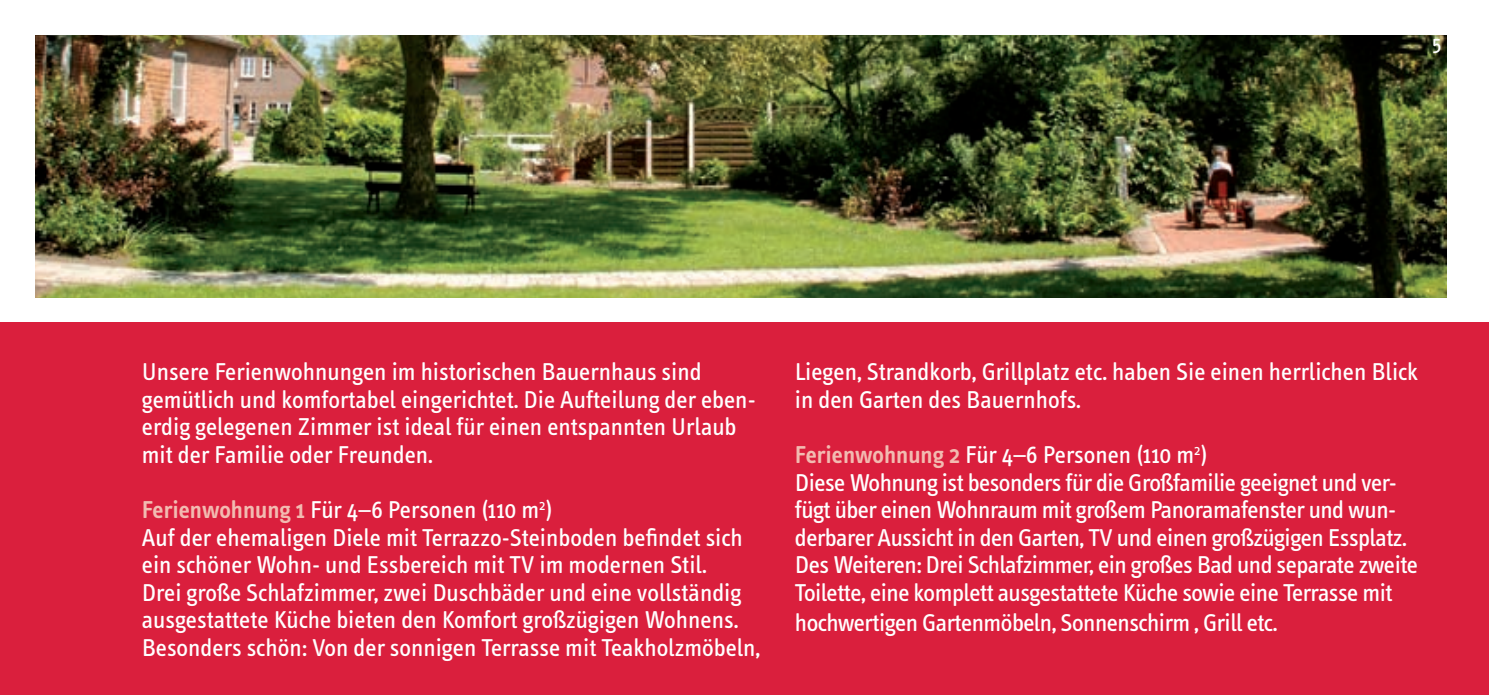
<style>
.page{position:relative;width:1489px;height:695px;background:#fff}
.page>*{position:absolute;margin:0;border:0;box-sizing:border-box;transform-origin:0 0}
.t1{font:25px/27.5px "Info Text";color:#fff}
.t2{font:25px/27.5px "Info Text";letter-spacing:-.02em;color:#fff}
.t3{font:20px "Info Text";color:#fff}
.s1{font-weight:600;color:#f2bbb1}
</style>
<div class="page">
<div style="left:0;top:322px;width:1488px;height:372px;background:#da1f3d"></div>
<img style="left:35px;top:35px;width:1411px;height:263px">
<p class="t3" style="left:1431px;top:33px;width:11px">5</p>
<p class="t1" style="left:142px;top:358px;width:615px">Unsere Ferienwohnungen im historischen Bauernhaus sind gemütlich und komfortabel eingerichtet. Die Aufteilung der eben&shy;erdig gelegenen Zimmer ist ideal für einen entspannten Urlaub mit der Familie oder Freunden.</p>
<p class="t1" style="left:142px;top:496px;width:620px"><span class="s1">Ferienwohnung 1</span> Für 4–6 Personen (110 m<sup>2</sup>)<br>Auf der ehemaligen Diele mit Terrazzo-Steinboden befindet sich ein schöner Wohn- und Essbereich mit TV im modernen Stil.<br>Drei große Schlafzimmer, zwei Duschbäder und eine vollständig ausgestattete Küche bieten den Komfort großzügigen Wohnens.<br>Besonders schön: Von der sonnigen Terrasse mit Teakholzmöbeln,</p>
<p class="t1" style="left:795px;top:358px;width:624px">Liegen, Strandkorb, Grillplatz etc. haben Sie einen herrlichen Blick in den Garten des Bauernhofs.</p>
<p class="t2" style="left:795px;top:441px;width:624px"><span class="s1">Ferienwohnung 2</span> Für 4–6 Personen (110 m<sup>2</sup>)<br>Diese Wohnung ist besonders für die Großfamilie geeignet und ver&shy;fügt über einen Wohnraum mit großem Panoramafenster und wun&shy;derbarer Aussicht in den Garten, TV und einen großzügigen Essplatz.<br>Des Weiteren: Drei Schlafzimmer, ein großes Bad und separate zweite Toilette, eine komplett ausgestattete Küche sowie eine Terrasse mit</p>
<p class="t2" style="left:795px;top:608px;width:484px">hochwertigen Gartenmöbeln, Sonnenschirm , Grill etc.</p>
</div>
